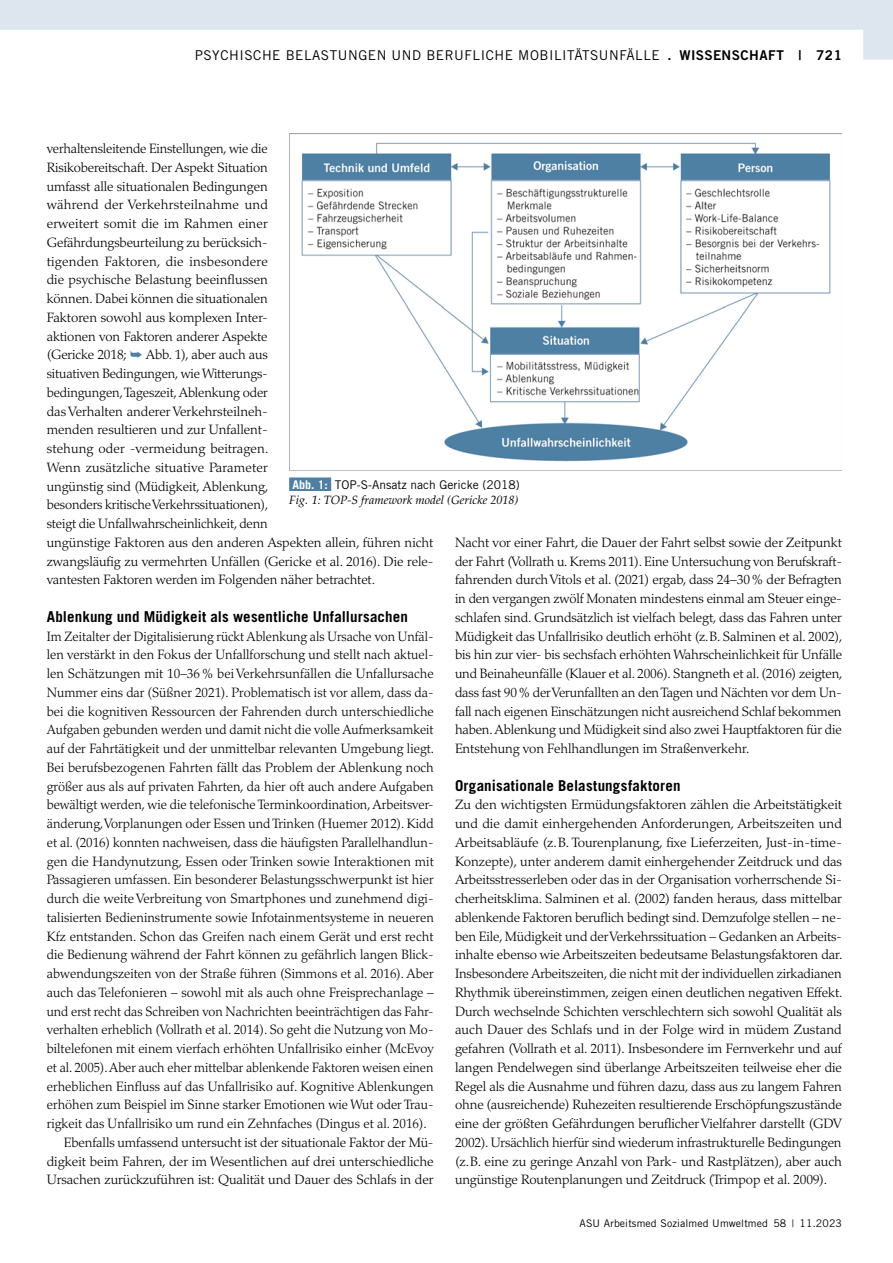
<style>
.page{position:relative;width:893px;height:1263px;background:#fff}
.page>*{position:absolute;margin:0;border:0;box-sizing:border-box;transform-origin:0 0}
.t1{font:700 15px "Trade Gothic LT Std";letter-spacing:.01em;color:#000}
.t2{font:300 13.5px/18.8px "Palatino LT Std";color:#000;text-align:justify}
.t3{font:300 13.5px "Palatino LT Std";color:#000;scale:.96 1}
.t4{font:13.5px "Trade Gothic LT Std";letter-spacing:.04em;color:#000}
.t5{font:13.5px "Trade Gothic LT Std Bd 2";letter-spacing:.035em;color:#000}
.t6{font:italic 12px "Palatino LT Std";color:#000}
.t7{font:12px "Trade Gothic LT Std";color:#000}
.t8{font:10.5px "Trade Gothic LT Std";letter-spacing:.01em;color:#000}
.s1{color:#4e80a3}
.s2{font-weight:700;color:#fff}
</style>
<div class="page">
<img style="left:289px;top:133px;width:553px;height:338px">
<div style="left:289px;top:477px;width:42px;height:14px;background:#4e80a3"></div>
<svg style="left:0;top:0;width:893px;height:60px;fill:#e4ebf1"></svg>
<p class="t4" style="left:195px;top:47px;width:36px">Psychische</p>
<p class="t4" style="left:286px;top:47px;width:20px">Belastungen</p>
<p class="t4" style="left:392px;top:47px;width:11px">und</p>
<p class="t4" style="left:426px;top:47px;width:10px">berufliche</p>
<p class="t4" style="left:518px;top:47px;width:21px">Mobilit</p>
<p class="t4" style="left:574px;top:47px;width:18px">ätsunf</p>
<p class="t4" style="left:626px;top:47px;width:18px">älle</p>
<p class="t5" style="left:667px;top:46px;width:176px">. WISSENSCHAFT | -721</p>
<p class="t2" style="left:47px;top:139px;width:388px;text-align:left">verhaltensleitende Einstellungen, wie die<br>Risikobereitschaft. Der Aspekt Situation<br>umfasst alle situationalen Bedingungen<br>während der Verkehrsteilnahme und<br>erweitert somit die im Rahmen einer<br>Gefährdungsbeurteilung zu berücksich-<br>tigenden Faktoren, die insbesondere<br>die psychische Belastung beeinflussen<br>können. Dabei können die situationalen<br>Faktoren sowohl aus komplexen Inter-<br>aktionen von Faktoren anderer Aspekte<br>(Gericke 2018; <span class="s1">➥</span> Abb. 1), aber auch aus<br>situativen Bedingungen, wie Witterungs-<br>bedingungen, Tageszeit, Ablenkung oder<br>das Verhalten anderer Verkehrsteilneh-<br>menden resultieren und zur Unfallent-<br>stehung oder -vermeidung beitragen.<br>Wenn zusätzliche situative Parameter<br>ungünstig sind (Müdigkeit, Ablenkung,<br>besonders kritische Verkehrssituationen),<br>steigt die Unfallwahrscheinlichkeit, denn<br>ungünstige Faktoren aus den anderen Aspekten allein, führen nicht zwangsläufig zu vermehrten Unfällen (Gericke et al. 2016). Die rele&shy;vantesten Faktoren werden im Folgenden näher betrachtet.</p>
<p class="t1" style="left:47px;top:607px;width:363px">Ablenkung und Müdigkeit als wesentliche Unfallursachen</p>
<p class="t3" style="left:47px;top:628px;width:405px">Im Zeitalter der Digitalisierung rückt Ablenkung als Ursache von Unfäl-</p>
<p class="t2" style="left:47px;top:646px;width:387px">len verstärkt in den Fokus der Unfallforschung und stellt nach aktuel-</p>
<p class="t2" style="left:47px;top:664px;width:389px">len Schätzungen mit 10–36% bei Verkehrsunfällen die Unfallursache</p>
<p class="t2" style="left:47px;top:683px;width:388px">Nummer eins dar (Süßner 2021). Problematisch ist vor allem, dass da-</p>
<p class="t2" style="left:47px;top:702px;width:389px">bei die kognitiven Ressourcen der Fahrenden durch unterschiedliche</p>
<p class="t3" style="left:47px;top:722px;width:404px">Aufgaben gebunden werden und damit nicht die volle Aufmerksamkeit</p>
<p class="t2" style="left:47px;top:739px;width:389px">auf der Fahrtätigkeit und der unmittelbar relevanten Umgebung liegt.</p>
<p class="t2" style="left:47px;top:758px;width:389px">Bei berufsbezogenen Fahrten fällt das Problem der Ablenkung noch</p>
<p class="t2" style="left:47px;top:777px;width:388px">größer aus als auf privaten Fahrten, da hier oft auch andere Aufgaben</p>
<p class="t3" style="left:47px;top:797px;width:405px">bewältigt werden, wie die telefonische Terminkoordination, Arbeitsver-</p>
<p class="t2" style="left:47px;top:814px;width:389px">änderung, Vorplanungen oder Essen und Trinken (Huemer 2012). Kidd</p>
<p class="t2" style="left:47px;top:833px;width:388px">et al. (2016) konnten nachweisen, dass die häufigsten Parallelhandlun-</p>
<p class="t2" style="left:47px;top:852px;width:389px">gen die Handynutzung, Essen oder Trinken sowie Interaktionen mit</p>
<p class="t2" style="left:47px;top:871px;width:388px">Passagieren umfassen. Ein besonderer Belastungsschwerpunkt ist hier</p>
<p class="t2" style="left:47px;top:889px;width:388px">durch die weite Verbreitung von Smartphones und zunehmend digi-</p>
<p class="t2" style="left:47px;top:908px;width:389px">talisierten Bedieninstrumente sowie Infotainmentsysteme in neueren</p>
<p class="t2" style="left:47px;top:927px;width:388px">Kfz entstanden. Schon das Greifen nach einem Gerät und erst recht</p>
<p class="t2" style="left:47px;top:946px;width:388px">die Bedienung während der Fahrt können zu gefährlich langen Blick-</p>
<p class="t2" style="left:47px;top:964px;width:388px">abwendungszeiten von der Straße führen (Simmons et al. 2016). Aber</p>
<p class="t2" style="left:47px;top:983px;width:389px">auch das Telefonieren – sowohl mit als auch ohne Freisprechanlage –</p>
<p class="t3" style="left:47px;top:1003px;width:405px">und erst recht das Schreiben von Nachrichten beeinträchtigen das Fahr-</p>
<p class="t3" style="left:47px;top:1022px;width:405px">verhalten erheblich (Vollrath et al. 2014). So geht die Nutzung von Mo-</p>
<p class="t2" style="left:47px;top:1039px;width:388px">biltelefonen mit einem vierfach erhöhten Unfallrisiko einher (McEvoy</p>
<p class="t3" style="left:47px;top:1059px;width:404px">et al. 2005). Aber auch eher mittelbar ablenkende Faktoren weisen einen</p>
<p class="t2" style="left:47px;top:1077px;width:388px">erheblichen Einfluss auf das Unfallrisiko auf. Kognitive Ablenkungen</p>
<p class="t2" style="left:47px;top:1096px;width:388px">erhöhen zum Beispiel im Sinne starker Emotionen wie Wut oder Trau-</p>
<p class="t2" style="left:47px;top:1114px;width:381px">rigkeit das Unfallrisiko um rund ein Zehnfaches (Dingus et al. 2016).</p>
<p class="t2" style="left:64px;top:1133px;width:371px">Ebenfalls umfassend untersucht ist der situationale Faktor der Mü-</p>
<p class="t2" style="left:47px;top:1152px;width:389px">digkeit beim Fahren, der im Wesentlichen auf drei unterschiedliche</p>
<p class="t2" style="left:47px;top:1171px;width:388px">Ursachen zurückzuführen ist: Qualität und Dauer des Schlafs in der</p>
<p class="t7" style="left:292px;top:477px;width:229px"><span class="s2">Abb. 1:</span> TOP-S-Ansatz nach Gericke (2018)</p>
<p class="t6" style="left:289px;top:493px;width:231px">Fig. 1: TOP-S framework model (Gericke 2018)</p>
<p class="t2" style="left:455px;top:533px;width:389px">Nacht vor einer Fahrt, die Dauer der Fahrt selbst sowie der Zeitpunkt der Fahrt (Vollrath u. Krems 2011). Eine Untersuchung von Berufskraft&shy;fahrenden durch Vitols et al. (2021) ergab, dass 24–30% der Befragten in den vergangen zwölf Monaten mindestens einmal am Steuer einge&shy;schlafen sind. Grundsätzlich ist vielfach belegt, dass das Fahren unter Müdigkeit das Unfallrisiko deutlich erhöht (z.B. Salminen et al. 2002), bis hin zur vier- bis sechsfach erhöhten Wahrscheinlichkeit für Unfälle und Beinaheunfälle (Klauer et al. 2006). Stangneth et al. (2016) zeigten, dass fast 90% der Verunfallten an den Tagen und Nächten vor dem Un&shy;fall nach eigenen Einschätzungen nicht ausreichend Schlaf bekommen haben. Ablenkung und Müdigkeit sind also zwei Hauptfaktoren für die Entstehung von Fehlhandlungen im Straßenverkehr.</p>
<p class="t1" style="left:455px;top:776px;width:227px">Organisationale Belastungsfaktoren</p>
<p class="t2" style="left:455px;top:796px;width:389px">Zu den wichtigsten Ermüdungsfaktoren zählen die Arbeitstätigkeit und die damit einhergehenden Anforderungen, Arbeitszeiten und Arbeitsabläufe (z.B. Tourenplanung, fixe Lieferzeiten, Just-in-time-Konzepte), unter anderem damit einhergehender Zeitdruck und das Arbeitsstresserleben oder das in der Organisation vorherrschende Si&shy;cherheitsklima. Salminen et al. (2002) fanden heraus, dass mittelbar ablenkende Faktoren beruflich bedingt sind. Demzufolge stellen – ne&shy;ben Eile, Müdigkeit und der Verkehrssituation – Gedanken an Arbeits&shy;inhalte ebenso wie Arbeitszeiten bedeutsame Belastungsfaktoren dar.<br>Insbesondere Arbeitszeiten, die nicht mit der individuellen zirkadianen Rhythmik übereinstimmen, zeigen einen deutlichen negativen Effekt.<br>Durch wechselnde Schichten verschlechtern sich sowohl Qualität als auch Dauer des Schlafs und in der Folge wird in müdem Zustand gefahren (Vollrath et al. 2011). Insbesondere im Fernverkehr und auf langen Pendelwegen sind überlange Arbeitszeiten teilweise eher die Regel als die Ausnahme und führen dazu, dass aus zu langem Fahren ohne (ausreichende) Ruhezeiten resultierende Erschöpfungszustände eine der größten Gefährdungen beruflicher Vielfahrer darstellt (GDV 2002). Ursächlich hierfür sind wiederum infrastrukturelle Bedingungen (z.B. eine zu geringe Anzahl von Park- und Rastplätzen), aber auch ungünstige Routenplanungen und Zeitdruck (Trimpop et al. 2009).</p>
<p class="t8" style="left:579px;top:1217px;width:264px">ASU Arbeitsmed Sozialmed Umweltmed 58 | 11.2023</p>
</div>
